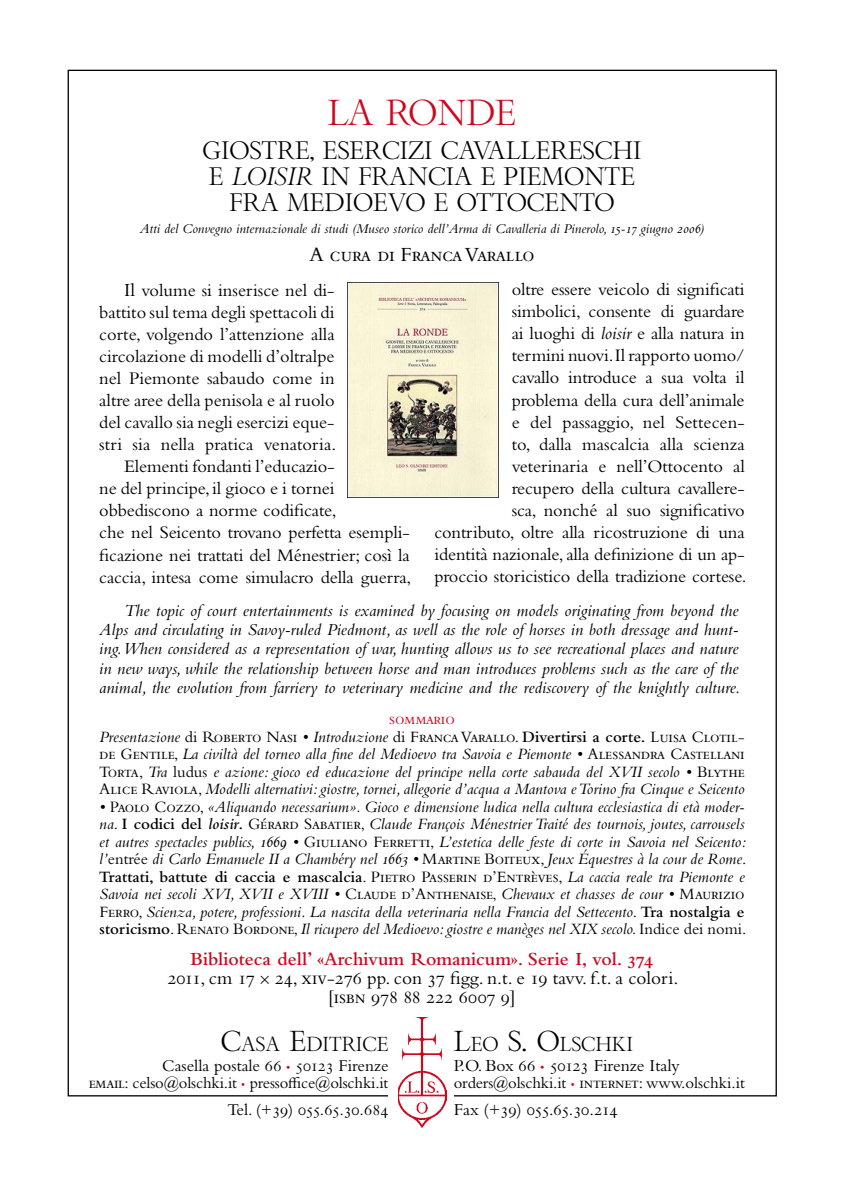
<style>
.page{position:relative;width:844px;height:1191px;background:#fff}
.page>*{position:absolute;margin:0;border:0;box-sizing:border-box;transform-origin:0 0}
.t1{font:35px "Bembo Titling MT Std";color:#cd071e}
.t2{font:24.5px/26.2px "Bembo Titling MT Std";color:#000;text-align:center}
.t3{font:21px "Bembo Std";letter-spacing:-.04em;color:#000}
.t4{font:19.6px "Bembo Titling MT Std";color:#000}
.t5{font:19.25px/19.2px "Bembo Std";color:#000;text-align:center}
.t6{font:18.38px/22.1px "Bembo Std";letter-spacing:-.005em;color:#000;text-align:right}
.t7{font:18.38px "Bembo Std";letter-spacing:.015em;color:#000}
.t8{font:italic 17.5px/19.2px "Bembo Std";color:#000;text-align:justify}
.t9{font:17.5px "Bembo Std";color:#000}
.t10{font:17.5px "Bembo Std";letter-spacing:-.02em;color:#000}
.t11{font:17.15px "Bembo Std";letter-spacing:-.01em;color:#000}
.t12{font:16.62px "Bembo Std";letter-spacing:-.01em;color:#000}
.t13{font:italic 16.45px/17.5px "Bembo Std";color:#000;text-align:center}
.t14{font:italic 14px "Bembo Std";color:#000}
.s1{font-style:italic}
.s2{font-size:19.25px}
.s3{font-style:normal;color:#cd071e}
.s4{font-style:normal}
.s5{font-weight:600;font-style:normal}
.s6{font-weight:600}
.s7{font-weight:600;color:#cd071e}
.s8{font-family:"Bembo Cost"}
.s9{font-size:28px}
.s10{font-size:11.9px;color:#cd071e}
.s11{font-size:11.38px;color:#cd071e}
.s12{font-size:12.25px;color:#cd071e}
</style>
<div class="page">
<img style="left:398px;top:1017px;width:48px;height:110px">
<img style="left:347px;top:283px;width:151px;height:214px">
<h1 class="t1" style="left:328px;top:91px;width:190px">LA RONDE</h1>
<h2 class="t2" style="left:202px;top:137px;width:440px">GIOSTRE, ESERCIZI CAVALLERESCHI<br>E <span class="s1">LOISIR</span> IN FRANCIA E PIEMONTE<br>FRA MEDIOEVO E OTTOCENTO</h2>
<p class="t14" style="left:140px;top:220px;width:565px">Atti del Convegno internazionale di studi (Museo storico dell’Arma di Cavalleria di Pinerolo, 15-17 giugno 2006)</p>
<p class="t3" style="left:309px;top:242px;width:227px">A cura di Franca Varallo</p>
<p class="t6" style="left:124px;top:279px;width:212px"><span class="s2">Il</span> volume si inserisce nel di-</p>
<p class="t6" style="left:99px;top:301px;width:237px">battito sul tema degli spettacoli di</p>
<p class="t6" style="left:99px;top:323px;width:237px">corte, volgendo l’attenzione alla</p>
<p class="t6" style="left:99px;top:345px;width:237px">circolazione di modelli d’oltralpe</p>
<p class="t7" style="left:99px;top:367px;width:237px">nel Piemonte sabaudo come in</p>
<p class="t6" style="left:99px;top:389px;width:237px">altre aree della penisola e al ruolo</p>
<p class="t6" style="left:99px;top:411px;width:237px">del cavallo sia negli esercizi eque-</p>
<p class="t6" style="left:99px;top:433px;width:238px">stri sia nella pratica venatoria.</p>
<p class="t6" style="left:124px;top:455px;width:212px">Elementi fondanti l’educazio-</p>
<p class="t6" style="left:99px;top:477px;width:237px">ne del principe, il gioco e i tornei</p>
<p class="t6" style="left:99px;top:499px;width:238px">obbediscono a norme codificate,</p>
<p class="t6" style="left:99px;top:521px;width:312px">che nel Seicento trovano perfetta esempli-</p>
<p class="t6" style="left:99px;top:543px;width:312px">ficazione nei trattati del Ménestrier; così la</p>
<p class="t6" style="left:99px;top:565px;width:313px">caccia, intesa come simulacro della guerra,</p>
<p class="t6" style="left:434px;top:278px;width:313px">oltre essere veicolo di significati<br>simbolici, consente di guardare<br>ai luoghi di <span class="s1">loisir</span> e alla natura in<br>termini nuovi. Il rapporto uomo/<br>cavallo introduce a sua volta il<br>problema della cura dell’animale<br>e del passaggio, nel Settecen-<br>to, dalla mascalcia alla scienza veterinaria e nell’Ottocento al<br>recupero della cultura cavallere-<br>sca, nonché al suo significativo contributo, oltre alla ricostruzione di una identità nazionale, alla definizione di un ap&shy;proccio storicistico della tradizione cortese.</p>
<p class="t8" style="left:99px;top:600px;width:642px;text-indent:25px">The topic of court entertainments is examined by focusing on models originating from beyond the Alps and circulating in Savoy-ruled Piedmont, as well as the role of horses in both dressage and hunt&shy;ing. When considered as a representation of war, hunting allows us to see recreational places and nature in new ways, while the relationship between horse and man introduces problems such as the care of the animal, the evolution from farriery to veterinary medicine and the rediscovery of the knightly culture.</p>
<p class="t13" style="left:99px;top:709px;width:646px"><span class="s3">sommario<br></span>Presentazione <span class="s4">di Roberto Nasi</span> • Introduzione <span class="s4">di Franca Varallo.</span> <span class="s5">Divertirsi a corte.</span> <span class="s4">Luisa Clotil&shy;de Gentile,</span> La civiltà del torneo alla fine del Medioevo tra Savoia e Piemonte • <span class="s4">Alessandra Castellani Torta,</span> Tra <span class="s4">ludus</span> e azione: gioco ed educazione del principe nella corte sabauda del XVII secolo • <span class="s4">Blythe Alice Raviola,</span> Modelli alternativi: giostre, tornei, allegorie d’acqua a Mantova e Torino fra Cinque e Seicento</p>
<p class="t13" style="left:99px;top:797px;width:648px;text-align:justify">• <span class="s4">Paolo Cozzo,</span> «Aliquando necessarium». Gioco e dimensione ludica nella cultura ecclesiastica di età moder&shy;na<span class="s4">.</span> <span class="s5">I codici del</span> <span class="s6">loisir</span><span class="s5">.</span> <span class="s4">Gérard Sabatier,</span> Claude François Ménestrier Traité des tournois, joutes, carrousels et autres spectacles publics, 1669 • <span class="s4">Giuliano Ferretti,</span> L’estetica delle feste di corte in Savoia nel Seicento: l’<span class="s4">entrée</span> di Carlo Emanuele II a Chambéry nel 1663 • <span class="s4">Martine Boiteux,</span> Jeux Équestres à la cour de Rome<span class="s4">.<br></span><span class="s5">Trattati, battute di caccia e mascalcia</span><span class="s4">. Pietro Passerin d’Entrèves,</span> La caccia reale tra Piemonte e Savoia nei secoli XVI, XVII e XVIII • <span class="s4">Claude d’Anthenaise,</span> Chevaux et chasses de cour • <span class="s4">Maurizio Ferro,</span> Scienza, potere, professioni. La nascita della veterinaria nella Francia del Settecento<span class="s4">.</span> <span class="s5">Tra nostalgia e storicismo</span><span class="s4">. Renato Bordone,</span> Il ricupero del Medioevo: giostre e manèges nel XIX secolo. <span class="s4">Indice dei nomi.</span></p>
<p class="t5" style="left:167px;top:948px;width:512px"><span class="s7">Biblioteca dell’ «Archivum Romanicum». Serie I, vol. 374<br></span>2011, cm 17 <span class="s8">¥</span> 24, xiv-276 pp. con 37 figg. n.t. e 19 tavv. f.t. a colori. [isbn 978 88 222 6007 9]</p>
<p class="t4" style="left:221px;top:1031px;width:169px"><span class="s9">C</span>ASA <span class="s9">E</span>DITRICE</p>
<p class="t11" style="left:162px;top:1055px;width:228px">Casella postale 66 <span class="s10">•</span> 50123 Firenze</p>
<p class="t12" style="left:89px;top:1073px;width:301px">email: celso@olschki.it <span class="s11">•</span> pressoffice@olschki.it</p>
<p class="t11" style="left:227px;top:1099px;width:162px">Tel. (+39) 055.65.30.684</p>
<p class="t4" style="left:453px;top:1031px;width:181px"><span class="s9">L</span>EO <span class="s9">S. O</span>LSCHKI</p>
<p class="t9" style="left:453px;top:1054px;width:227px">P.O. Box 66 <span class="s12">•</span> 50123 Firenze Italy</p>
<p class="t12" style="left:453px;top:1073px;width:293px">orders@olschki.it <span class="s11">•</span> internet: www.olschki.it</p>
<p class="t10" style="left:453px;top:1098px;width:165px">Fax (+39) 055.65.30.214</p>
</div>
